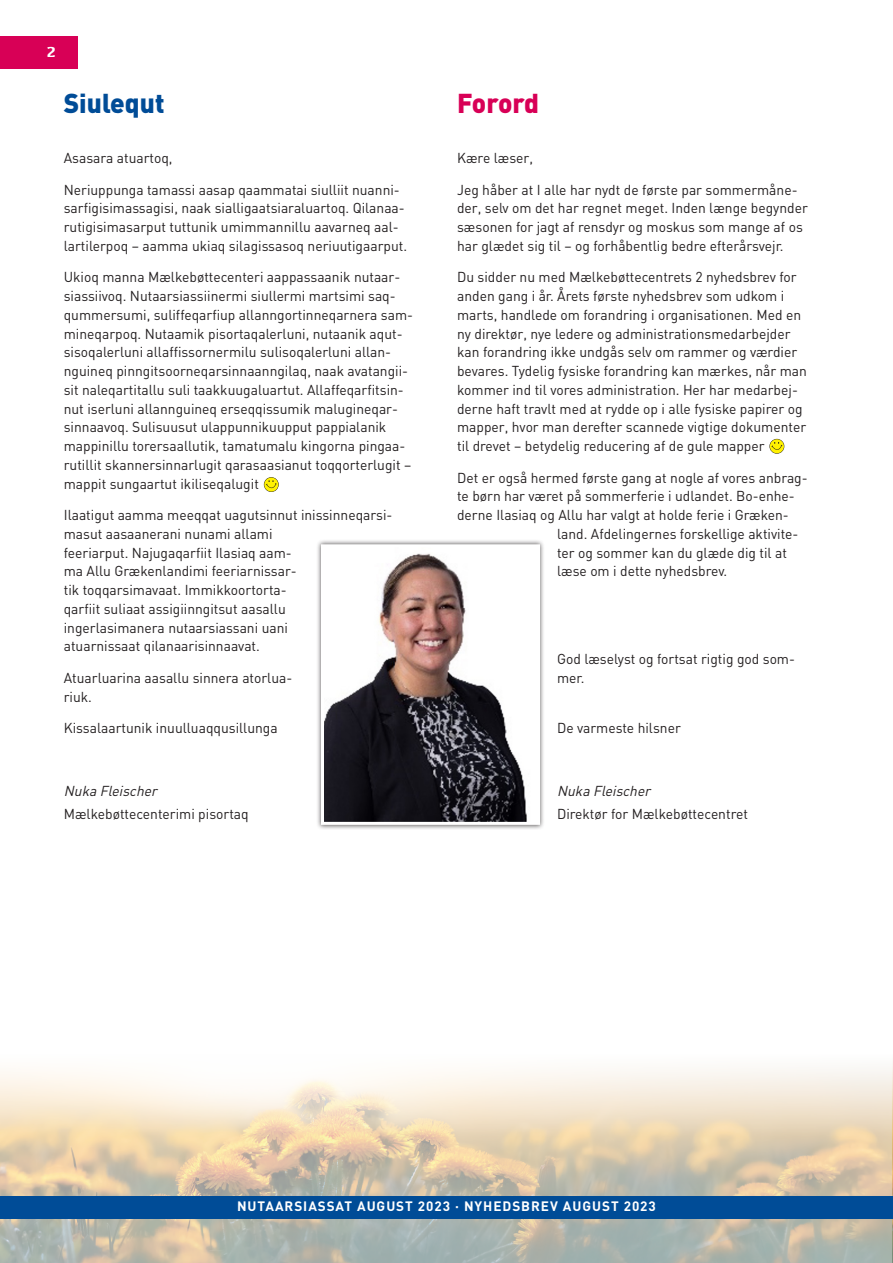
<style>
.page{position:relative;width:893px;height:1263px;background:#fff}
.page>*{position:absolute;margin:0;border:0;box-sizing:border-box;transform-origin:0 0}
.Rubrik{font:900 27px "DIN";color:#004c97}
.Rubrik-2{font:900 27px "DIN";letter-spacing:-.03em;color:#d80056}
.t1{font:700 15px "Kefa";color:#fff}
.Brødtekst{font:14.25px/18.8px "DIN";color:#231f20}
.Brødtekst-2{font:italic 14.25px "DIN";color:#231f20}
.t2{font:700 13.5px "DIN";letter-spacing:.07em;color:#fff}
</style>
<div class="page">
<img style="left:0;top:1062px;width:893px;height:201px">
<div style="left:0;top:1196px;width:893px;height:23px;background:#004c97"></div>
<div style="left:0;top:36px;width:78px;height:33px;background:#d80056"></div>
<div style="left:316px;top:539px;width:229px;height:291px;background:#231f20;opacity:.75"></div>
<img style="left:325px;top:548px;width:211px;height:273px">
<div style="left:321px;top:544px;width:219px;height:281px;border:3px solid #fff"></div>
<svg style="left:769px;top:439px;width:15px;height:15px"></svg>
<div style="left:770px;top:439px;width:14px;height:14px;background:#fff101;border-radius:50%"></div>
<svg style="left:771px;top:442px;width:11px;height:8px"></svg>
<svg style="left:264px;top:477px;width:15px;height:15px"></svg>
<svg style="left:264px;top:477px;width:14px;height:15px"></svg>
<svg style="left:266px;top:480px;width:11px;height:8px"></svg>
<p class="t1" style="left:47px;top:42px;width:11px">2</p>
<p class="Rubrik" style="left:64px;top:85px;width:102px">Siulequt</p>
<p class="Brødtekst" style="left:64px;top:148px;width:110px">Asasara atuartoq,</p>
<p class="Brødtekst" style="left:64px;top:180px;width:345px">Neriuppunga tamassi aasap qaammatai siulliit nuanni&shy;sarfigisimassagisi, naak sialligaatsiaraluartoq. Qilanaa&shy;rutigisimasarput tuttunik umimmannillu aavarneq aal&shy;lartilerpoq – aamma ukiaq silagissasoq neriuutigaarput.</p>
<p class="Brødtekst" style="left:64px;top:268px;width:351px">Ukioq manna Mælkebøttecenteri aappassaanik nutaar&shy;siassiivoq. Nutaarsiassiinermi siullermi martsimi saq&shy;qummersumi, suliffeqarfiup allanngortinneqarnera sam&shy;mineqarpoq. Nutaamik pisortaqalerluni, nutaanik aqut&shy;sisoqalerluni allaffissornermilu sulisoqalerluni allan&shy;nguineq pinngitsoorneqarsinnaanngilaq, naak avatangii&shy;sit naleqartitallu suli taakkuugaluartut. Allaffeqarfitsin&shy;nut iserluni allannguineq erseqqissumik malugineqar&shy;sinnaavoq. Sulisuusut ulappunnikuupput pappialanik mappinillu torersaallutik, tamatumalu kingorna pingaa&shy;rutillit skannersinnarlugit qarasaasianut toqqorterlugit – mappit sungaartut ikiliseqalugit</p>
<p class="Brødtekst" style="left:64px;top:505px;width:330px">Ilaatigut aamma meeqqat uagutsinnut inissinneqarsi&shy;masut aasaanerani nunami allami<br>feeriarput. Najugaqarfiit Ilasiaq aam-<br>ma Allu Grækenlandimi feeriarnissar-<br>tik toqqarsimavaat. Immikkoortorta-<br>qarfiit suliaat assigiinngitsut aasallu<br>ingerlasimanera nutaarsiassani uani<br>atuarnissaat qilanaarisinnaavat.</p>
<p class="Brødtekst" style="left:64px;top:668px;width:230px">Atuarluarina aasallu sinnera atorlua&shy;riuk.</p>
<p class="Brødtekst" style="left:64px;top:718px;width:215px">Kissalaartunik inuulluaqqusillunga</p>
<p class="Brødtekst-2" style="left:64px;top:782px;width:98px">Nuka Fleischer</p>
<p class="Brødtekst" style="left:64px;top:804px;width:186px">Mælkebøttecenterimi pisortaq</p>
<p class="Rubrik-2" style="left:457px;top:85px;width:83px">Forord</p>
<p class="Brødtekst" style="left:457px;top:148px;width:77px">Kære læser,</p>
<p class="Brødtekst" style="left:457px;top:180px;width:352px">Jeg håber at I alle har nydt de første par sommermåne&shy;der, selv om det har regnet meget. Inden længe begynder sæsonen for jagt af rensdyr og moskus som mange af os har glædet sig til – og forhåbentlig bedre efterårsvejr.</p>
<p class="Brødtekst" style="left:457px;top:268px;width:351px">Du sidder nu med Mælkebøttecentrets 2 nyhedsbrev for anden gang i år. Årets første nyhedsbrev som udkom i marts, handlede om forandring i organisationen. Med en ny direktør, nye ledere og administrationsmedarbejder kan forandring ikke undgås selv om rammer og værdier bevares. Tydelig fysiske forandring kan mærkes, når man kommer ind til vores administration. Her har medarbej&shy;derne haft travlt med at rydde op i alle fysiske papirer og mapper, hvor man derefter scannede vigtige dokumenter til drevet – betydelig reducering af de gule mapper</p>
<p class="Brødtekst" style="left:457px;top:468px;width:352px">Det er også hermed første gang at nogle af vores anbrag-</p>
<p class="Brødtekst" style="left:457px;top:487px;width:339px">te børn har været på sommerferie i udlandet. Bo-enhe-</p>
<p class="Brødtekst" style="left:457px;top:505px;width:333px">derne Ilasiaq og Allu har valgt at holde ferie i Græken-</p>
<p class="Brødtekst" style="left:557px;top:524px;width:243px">land. Afdelingernes forskellige aktivite-</p>
<p class="Brødtekst" style="left:557px;top:543px;width:231px">ter og sommer kan du glæde dig til at</p>
<p class="Brødtekst" style="left:557px;top:562px;width:172px">læse om i dette nyhedsbrev.</p>
<p class="Brødtekst" style="left:557px;top:649px;width:239px">God læselyst og fortsat rigtig god som&shy;mer.</p>
<p class="Brødtekst" style="left:557px;top:718px;width:125px">De varmeste hilsner</p>
<p class="Brødtekst-2" style="left:557px;top:782px;width:98px">Nuka Fleischer</p>
<p class="Brødtekst" style="left:557px;top:804px;width:192px">Direktør for Mælkebøttecentret</p>
<p class="t2" style="left:237px;top:1197px;width:420px">NUTAARSIASSAT AUGUST 2023 · NYHEDSBREV AUGUST 2023</p>
</div>
